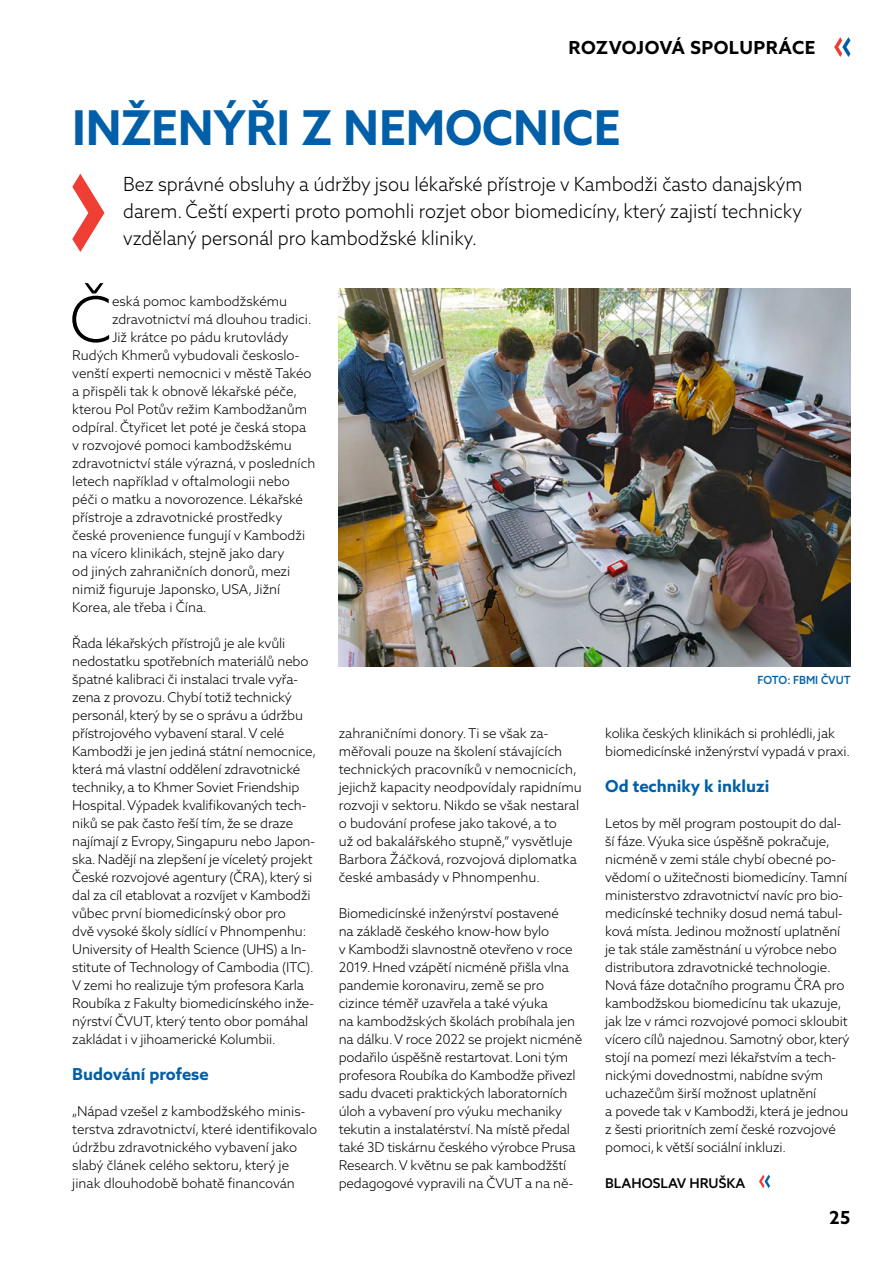
<style>
.page{position:relative;width:893px;height:1263px;background:#fff}
.page>*{position:absolute;margin:0;border:0;box-sizing:border-box;transform-origin:0 0}
.t1{font:300 63.15px "Azo Sans 2";color:#000}
.t2{font:700 48px "Azo Sans 2";letter-spacing:-.005em;color:#005fa8;scale:.95 1}
.t3{font:300 19.5px/27px "Azo Sans 2";color:#000;text-align:justify;scale:.95 1}
.t4{font:700 18px "Azo Sans 2";letter-spacing:.025em;color:#000}
.t5{font:700 16.5px "Azo Sans 2";color:#005fa8}
.t6{font:300 13.5px/18px "Azo Sans 2";letter-spacing:-.01em;color:#000}
.t7{font:500 13.5px "Azo Sans 2";color:#000}
.t8{font:500 11.25px "Azo Sans 2";color:#005fa8;scale:.95 1}
</style>
<div class="page">
<svg style="left:759px;top:1175px;width:11px;height:13px"></svg>
<svg style="left:834px;top:37px;width:16px;height:20px"></svg>
<svg style="left:72px;top:174px;width:32px;height:78px"></svg>
<img style="left:339px;top:288px;width:511px;height:378px">
<h3 class="t4" style="left:568px;top:37px;width:248px">ROZVOJOVÁ SPOLUPRÁCE</h3>
<h2 class="t2" style="left:72px;top:99px;width:578px">INŽENÝŘI Z NEMOCNICE</h2>
<h3 class="t3" style="left:123px;top:170px;width:716px">Bez správné obsluhy a údržby jsou lékařské přístroje v Kambodži často danajským darem. Čeští experti proto pomohli rozjet obor biomedicíny, který zajistí technicky vzdělaný personál pro kambodžské kliniky.</h3>
<h1 class="t1" style="left:69px;top:282px;width:44px">Č</h1>
<p class="t6" style="left:112px;top:292px;width:177px">eská pomoc kambodžskému</p>
<p class="t6" style="left:112px;top:310px;width:201px">zdravotnictví má dlouhou tradici.</p>
<p class="t6" style="left:112px;top:328px;width:178px">Již krátce po pádu krutovlády</p>
<p class="t6" style="left:72px;top:346px;width:228px">Rudých Khmerů vybudovali českoslo-</p>
<p class="t6" style="left:72px;top:364px;width:241px">venští experti nemocnici v městě Takéo</p>
<p class="t6" style="left:72px;top:382px;width:226px">a přispěli tak k obnově lékařské péče,</p>
<p class="t6" style="left:72px;top:400px;width:236px">kterou Pol Potův režim Kambodžanům</p>
<p class="t6" style="left:72px;top:418px;width:235px">odpíral. Čtyřicet let poté je česká stopa</p>
<p class="t6" style="left:72px;top:436px;width:221px">v rozvojové pomoci kambodžskému</p>
<p class="t6" style="left:72px;top:454px;width:245px">zdravotnictví stále výrazná, v posledních</p>
<p class="t6" style="left:72px;top:472px;width:219px">letech například v oftalmologii nebo</p>
<p class="t6" style="left:72px;top:490px;width:232px">péči o matku a novorozence. Lékařské</p>
<p class="t6" style="left:72px;top:508px;width:212px">přístroje a zdravotnické prostředky</p>
<p class="t6" style="left:72px;top:526px;width:234px">české provenience fungují v Kambodži</p>
<p class="t6" style="left:72px;top:544px;width:214px">na vícero klinikách, stejně jako dary</p>
<p class="t6" style="left:72px;top:562px;width:219px">od jiných zahraničních donorů, mezi</p>
<p class="t6" style="left:72px;top:580px;width:210px">nimiž figuruje Japonsko, USA, Jižní</p>
<p class="t6" style="left:72px;top:598px;width:136px">Korea, ale třeba i Čína.</p>
<p class="t6" style="left:72px;top:634px;width:245px">Řada lékařských přístrojů je ale kvůli nedostatku spotřebních materiálů nebo špatné kalibraci či instalaci trvale vyřa&shy;zena z provozu. Chybí totiž technický personál, který by se o správu a údržbu přístrojového vybavení staral. V celé Kambodži je jen jediná státní nemocnice, která má vlastní oddělení zdravotnické techniky, a to Khmer Soviet Friendship<br>H ospital. Výpadek kvalifikovaných tech&shy;niků se pak často řeší tím, že se draze najímají z Evropy, Singapuru nebo Japon&shy;ska. Nadějí na zlepšení je víceletý projekt České rozvojové agentury (ČRA), který si dal za cíl etablovat a rozvíjet v Kambodži vůbec první biomedicínský obor pro<br>dvě vysoké školy sídlící v Phnompenhu:<br>University of Health Science (UH S) a In&shy;stitute of Technology of Cambodia (ITC).<br>V zemi ho realizuje tým profesora Karla Roubíka z Fakulty biomedicínského inže&shy;nýrství ČVUT, který tento obor pomáhal zakládat i v jihoamerické Kolumbii.</p>
<p class="t5" style="left:72px;top:1064px;width:138px">Budování profese</p>
<p class="t6" style="left:72px;top:1102px;width:246px">„Nápad vzešel z kambodžského minis&shy;terstva zdravotnictví, které identifikovalo údržbu zdravotnického vybavení jako slabý článek celého sektoru, který je jinak dlouhodobě bohatě financován</p>
<p class="t8" style="left:757px;top:673px;width:100px">Foto: FBMI ČVUT</p>
<p class="t6" style="left:605px;top:724px;width:246px">kolika českých klinikách si prohlédli, jak biomedicínské inženýrství vypadá v praxi.</p>
<p class="t5" style="left:605px;top:776px;width:166px">Od techniky k inkluzi</p>
<p class="t6" style="left:605px;top:814px;width:246px">Letos by měl program postoupit do dal&shy;ší fáze. Výuka sice úspěšně pokračuje, nicméně v zemi stále chybí obecné po&shy;vědomí o užitečnosti biomedicíny. Tamní ministerstvo zdravotnictví navíc pro bio&shy;medicínské techniky dosud nemá tabul&shy;ková místa. Jedinou možností uplatnění je tak stále zaměstnání u výrobce nebo distributora zdravotnické technologie.<br>Nová fáze dotačního programu ČRA pro kambodžskou biomedicínu tak ukazuje, jak lze v rámci rozvojové pomoci skloubit vícero cílů najednou. Samotný obor, který stojí na pomezí mezi lékařstvím a tech&shy;nickými dovednostmi, nabídne svým uchazečům širší možnost uplatnění<br>a povede tak v Kambodži, která je jednou z šesti prioritních zemí české rozvojové pomoci, k větší sociální inkluzi.</p>
<p class="t7" style="left:605px;top:1175px;width:46px">BLAHOSL</p>
<p class="t7" style="left:668px;top:1175px;width:79px">AV HRUŠKA</p>
<p class="t6" style="left:339px;top:724px;width:245px">zahraničními donory. Ti se však za&shy;měřovali pouze na školení stávajících technických pracovníků v nemocnicích, jejichž kapacity neodpovídaly rapidnímu rozvoji v sektoru. Nikdo se však nestaral o budování profese jako takové, a to<br>už od bakalářského stupně,“ vysvětluje Barbora Žáčková, rozvojová diplomatka české ambasády v Phnompenhu.</p>
<p class="t6" style="left:339px;top:904px;width:245px">Biomedicínské inženýrství postavené<br>na základě českého know-how bylo<br>v Kambodži slavnostně otevřeno v roce 2019. H ned vzápětí nicméně přišla vlna pandemie koronaviru, země se pro cizince téměř uzavřela a také výuka<br>na kambodžských školách probíhala jen na dálku. V roce 2022 se projekt nicméně podařilo úspěšně restartovat. Loni tým profesora Roubíka do Kambodže přivezl sadu dvaceti praktických laboratorních úloh a vybavení pro výuku mechaniky tekutin a instalatérství. Na místě předal také 3D tiskárnu českého výrobce Prusa Research. V květnu se pak kambodžští pedagogové vypravili na ČVUT a na ně-</p>
<h3 class="t4" style="left:829px;top:1207px;width:23px">25</h3>
</div>
